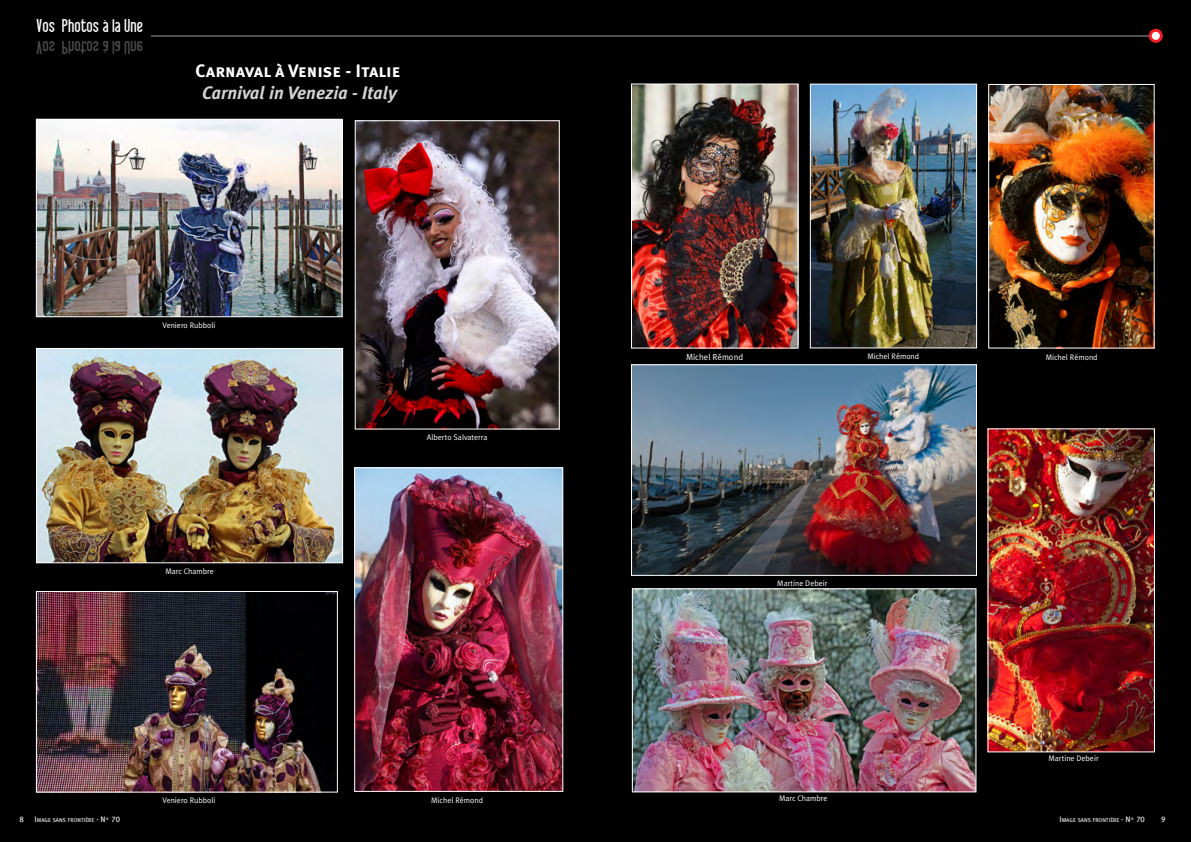
<style>
.page{position:relative;width:1191px;height:842px;background:#fff}
.page>*{position:absolute;margin:0;border:0;box-sizing:border-box;transform-origin:0 0}
.t1{font:italic 700 18px "Meta Plus";color:#d2d2d2}
.t2{font:18px "Meta Plus Bold Caps";color:#fff}
.t3{font:18px "Libel Suit";color:#fff}
.t4{font:8.8px "Meta Plus Normal";color:#fff}
.t5{font:8px "Meta Plus Normal";color:#fff}
.t6{font:8px "Meta Plus";color:#fff}
.t7{font:8px "Meta Plus Book Caps";color:#fff}
.t8{font:5.6px "Meta Plus";letter-spacing:.005em;color:#fff}
.s1{font-size:8px}
.s2{font-family:"Meta Plus Book Caps";font-size:8px}
</style>
<div class="page">
<div style="left:0;top:0;width:608px;height:842px;background:#000"></div>
<div style="left:594px;top:0;width:597px;height:842px;background:#000"></div>
<img style="left:357px;top:122px;width:201px;height:305px">
<div style="left:355px;top:120px;width:205px;height:309px;border:1px solid #fff"></div>
<img style="left:38px;top:121px;width:302px;height:194px">
<div style="left:36px;top:119px;width:306px;height:198px;border:1px solid #fff"></div>
<img style="left:990px;top:86px;width:162px;height:260px">
<div style="left:988px;top:84px;width:166px;height:264px;border:1px solid #fff"></div>
<img style="left:812px;top:86px;width:162px;height:260px">
<div style="left:810px;top:84px;width:166px;height:264px;border:1px solid #fff"></div>
<hr style="left:151px;top:36px;width:1004px;height:1px;background:#fff">
<img style="left:634px;top:590px;width:340px;height:200px">
<div style="left:632px;top:588px;width:344px;height:204px;border:1px solid #fff"></div>
<div style="left:1150px;top:30px;width:11px;height:11px;background:#fff;border-radius:50%"></div>
<div style="left:1148px;top:29px;width:14px;height:14px;border:3px solid #ed1d24;border-radius:50%"></div>
<img style="left:38px;top:350px;width:303px;height:211px">
<div style="left:36px;top:348px;width:307px;height:215px;border:1px solid #fff"></div>
<img style="left:633px;top:86px;width:163px;height:260px">
<div style="left:631px;top:84px;width:167px;height:264px;border:1px solid #fff"></div>
<img style="left:38px;top:593px;width:298px;height:198px">
<div style="left:36px;top:591px;width:302px;height:202px;border:1px solid #fff"></div>
<img style="left:356px;top:469px;width:205px;height:321px">
<div style="left:354px;top:467px;width:209px;height:325px;border:1px solid #fff"></div>
<img style="left:989px;top:430px;width:164px;height:320px">
<div style="left:987px;top:428px;width:168px;height:324px;border:1px solid #fff"></div>
<img style="left:633px;top:366px;width:342px;height:208px">
<div style="left:631px;top:364px;width:346px;height:212px;border:1px solid #fff"></div>
<h1 class="t3" style="left:36px;top:17px;width:108px">Vos Photos à la Une</h1>
<h1 class="t2" style="left:195px;top:61px;width:207px">Carnaval à Venise - Italie</h1>
<h1 class="t1" style="left:202px;top:82px;width:197px">Carnival in Venezia - Italy</h1>
<p class="t5" style="left:162px;top:320px;width:55px">Veniero Rubboli</p>
<p class="t5" style="left:165px;top:566px;width:50px">Marc Chambre</p>
<p class="t5" style="left:427px;top:433px;width:62px">Alberto Salvaterra</p>
<p class="t5" style="left:162px;top:796px;width:55px">Veniero Rubboli</p>
<p class="t5" style="left:431px;top:796px;width:53px">Michel Rémond</p>
<p class="t4" style="left:686px;top:352px;width:59px">Michel Rémond</p>
<p class="t5" style="left:867px;top:352px;width:53px">Michel Rémond</p>
<p class="t5" style="left:1045px;top:352px;width:53px">Michel Rémond</p>
<p class="t5" style="left:777px;top:578px;width:52px">Martine Debeir</p>
<p class="t5" style="left:779px;top:793px;width:50px">Marc Chambre</p>
<p class="t5" style="left:1048px;top:754px;width:52px">Martine Debeir</p>
<p class="t6" style="left:19px;top:815px;width:6px">8</p>
<p class="t8" style="left:35px;top:817px;width:87px"><span class="s1">I</span>MAGE SANS FRONTI ÈRE <span class="s1">-</span> <span class="s2">N</span><sup>o</sup> <span class="s2">70</span></p>
<p class="t8" style="left:1059px;top:817px;width:87px"><span class="s1">I</span>MAGE SANS FRONTI ÈRE <span class="s1">-</span> <span class="s2">N</span><sup>o</sup> <span class="s2">70</span></p>
<p class="t7" style="left:1161px;top:815px;width:6px">9</p>
</div>
